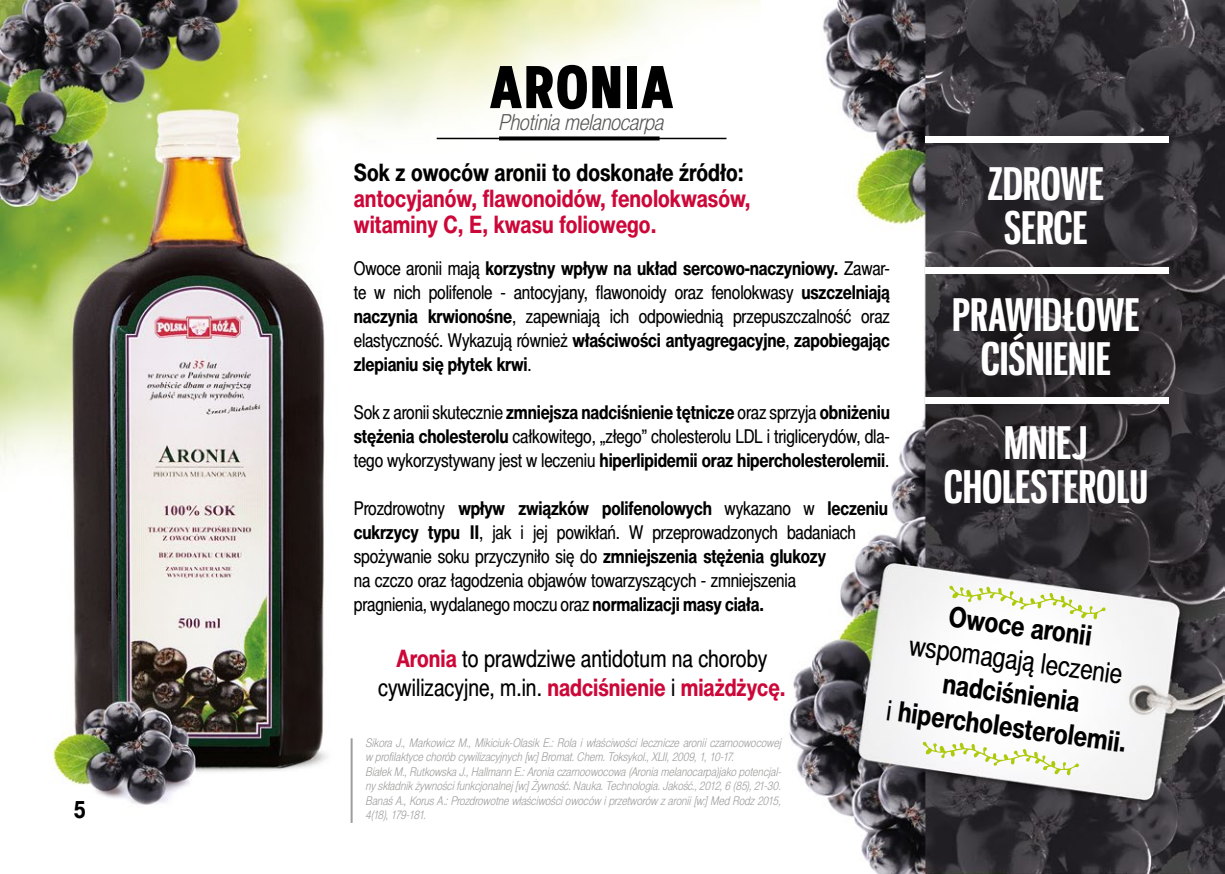
<style>
.page{position:relative;width:1225px;height:874px;background:#fff}
.page>*{position:absolute;margin:0;border:0;box-sizing:border-box;transform-origin:0 0}
.t1{font:700 60px "Artegra Sans Condensed";color:#000}
.t2{font:700 44px/44px "Gnuolane Rg";letter-spacing:-.005em;color:#fff;text-align:center}
.t3{font:700 28px/33.6px "Switzer Cnd EFN";color:#000;text-align:center}
.t4{font:28px "Switzer Cnd EFN";color:#000}
.t5{font:24px/28.8px "Switzer Cnd EFN";color:#000;text-align:center}
.t6{font:700 24px/26px "Switzer Cnd EFN";color:#cc0839}
.t7{font:700 24px "Switzer Cnd EFN";color:#000}
.t8{font:italic 22px "Switzer Cnd EFN Light";color:#575756}
.t9{font:19px/24px "Switzer Cnd EFN";letter-spacing:-.01em;color:#000;text-align:justify}
.t10{font:italic 12px/14.4px "Switzer Cnd EFN Light";letter-spacing:.015em;color:#9d9d9c}
.s1{font-weight:700}
.s2{font-weight:700;color:#cc0839}
.s3{font-weight:400}
</style>
<div class="page">
<img style="left:0;top:0;width:1225px;height:873px">
<hr style="left:350px;top:738px;width:2px;height:84px;background:#9d9d9c">
<svg style="left:949px;top:585px;width:156px;height:34px"></svg>
<svg style="left:922px;top:741px;width:157px;height:34px"></svg>
<hr style="left:437px;top:138px;width:289px;height:1px;background:#000">
<svg style="left:499px;top:136px;width:160px;height:4px"></svg>
<div style="left:925px;top:136px;width:243px;height:7px;background:#fff"></div>
<div style="left:925px;top:267px;width:243px;height:6px;background:#fff"></div>
<div style="left:925px;top:397px;width:243px;height:7px;background:#fff"></div>
<p class="t7" style="left:74px;top:793px;width:14px">5</p>
<h1 class="t1" style="left:489px;top:43px;width:186px">ARONIA</h1>
<p class="t8" style="left:499px;top:109px;width:166px">Photinia melanocarpa</p>
<p class="t7" style="left:354px;top:157px;width:391px">Sok z owoców aronii to doskonałe źródło:</p>
<p class="t6" style="left:354px;top:186px;width:398px">antocyjanów, flawonoidów, fenolokwasów, witaminy C, E, kwasu foliowego.</p>
<h2 class="t2" style="left:987px;top:161px;width:118px">ZDROWE<br>SERCE</h2>
<p class="t9" style="left:354px;top:256px;width:538px">Owoce aronii mają <span class="s1">korzystny wpływ na układ sercowo-naczyniowy.</span> Zawar&shy;te w nich polifenole - antocyjany, flawonoidy oraz fenolokwasy <span class="s1">uszczelniają naczynia krwionośne</span>, zapewniają ich odpowiednią przepuszczalność oraz elastyczność. Wykazują również <span class="s1">właściwości antyagregacyjne</span>, <span class="s1">zapobiegając zlepianiu się płytek krwi</span>.</p>
<p class="t9" style="left:354px;top:400px;width:538px">Sok z aronii skutecznie <span class="s1">zmniejsza nadciśnienie tętnicze</span> oraz sprzyja <span class="s1">obniżeniu stężenia cholesterolu</span> całkowitego, „złego” cholesterolu LDL i triglicerydów, dla&shy;tego wykorzystywany jest w leczeniu <span class="s1">hiperlipidemii oraz hipercholesterolemii</span>.</p>
<p class="t9" style="left:354px;top:496px;width:536px;text-align:left">Prozdrowotny <span class="s1">wpływ związków polifenolowych</span> wykazano w <span class="s1">leczeniu cukrzycy typu II</span>, jak i jej powikłań. W przeprowadzonych badaniach spożywanie soku przyczyniło się do <span class="s1">zmniejszenia stężenia glukozy<br></span>na czczo oraz łagodzenia objawów towarzyszących - zmniejszenia<br>pragnienia, wydalanego moczu oraz <span class="s1">normalizacji masy ciała.</span></p>
<h2 class="t2" style="left:952px;top:292px;width:189px">PRAWIDŁOWE<br>CIŚNIENIE</h2>
<h2 class="t2" style="left:943px;top:419px;width:206px">MNIEJ<br>CHOLESTEROLU</h2>
<h3 class="t3" style="left:951px;top:599px;width:145px;rotate:8deg">Owoce aronii</h3>
<h3 class="t4" style="left:912px;top:628px;width:216px;rotate:8deg">wspomagają leczenie</h3>
<p class="t5" style="left:378px;top:644px;width:409px"><span class="s2">Aronia</span> to prawdziwe antidotum na choroby cywilizacyjne, m.in. <span class="s2">nadciśnienie</span> i <span class="s2">miażdżycę.</span></p>
<h3 class="t3" style="left:894px;top:659px;width:243px;rotate:8deg">nadciśnienia<br><span class="s3">i</span> hipercholesterolemii.</h3>
<p class="t10" style="left:366px;top:735px;width:417px">Sikora J., Markowicz M., Mikiciuk-Olasik E.: Rola i właściwości lecznicze aronii czarnoowocowej w profilaktyce chorób cywilizacyjnych [w:] Bromat. Chem. Toksykol., XLII, 2009, 1, 10-17.<br>Białek M., Rutkowska J., Hallmann E.: Aronia czarnoowocowa (Aronia melanocarpa)jako potencjal&shy;ny składnik żywności funkcjonalnej [w:] Żywność. Nauka. Technologia. Jakość., 2012, 6 (85), 21-30.<br>Banaś A., Korus A.: Prozdrowotne właściwości owoców i przetworów z aronii [w:] Med Rodz 2015, 4(18), 179-181.</p>
</div>
